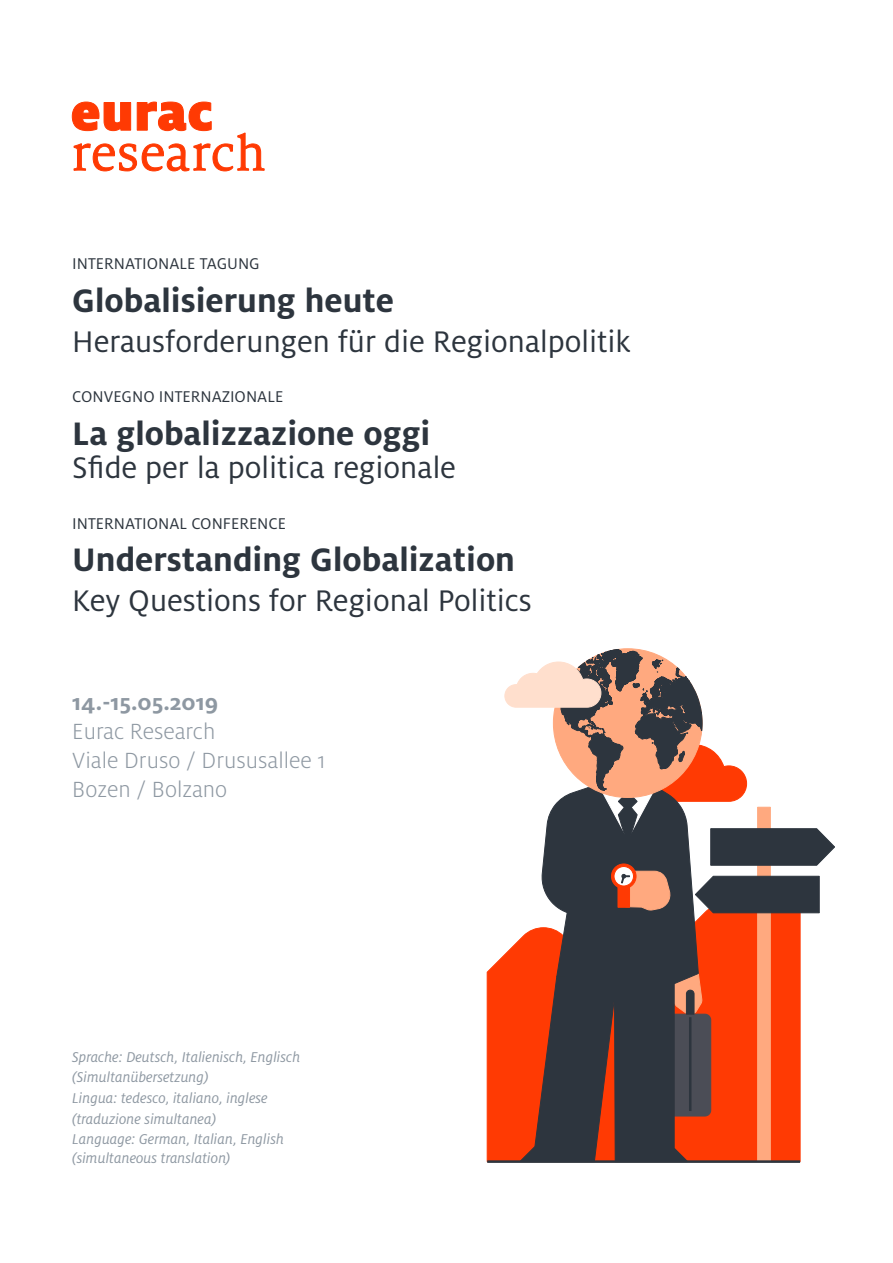
<style>
.page{position:relative;width:893px;height:1263px;background:#fff}
.page>*{position:absolute;margin:0;border:0;box-sizing:border-box;transform-origin:0 0}
.t1{font:700 36px "Milo Pro";color:#2d353e}
.t2{font:33px "Milo Pro";color:#2d353e}
.t3{font:300 24.3px/28.8px "Milo Pro";color:#8e98a2}
.t4{font:700 24.3px "Milo Pro";color:#8e98a2}
.t5{font:17.25px "Milo Pro";color:#2d353e}
.t6{font:italic 15.75px/20.5px "Milo Pro";color:#8e98a2}
</style>
<div class="page">
<svg style="left:72px;top:102px;width:192px;height:69px"></svg>
<svg style="left:487px;top:954px;width:18px;height:206px;background:#ff420e"></svg>
<hr style="left:487px;top:1160px;width:313px;height:3px;background:#2d353e">
<svg style="left:505px;top:649px;width:330px;height:512px"></svg>
<p class="t5" style="left:72px;top:254px;width:189px">INTERNATIONALE TAGUNG</p>
<h1 class="t1" style="left:72px;top:280px;width:323px">Globalisierung heute</h1>
<h2 class="t2" style="left:72px;top:323px;width:560px">Herausforderungen für die Regionalpolitik</h2>
<p class="t5" style="left:72px;top:387px;width:213px">CONVEGNO INTERNAZIONALE</p>
<h1 class="t1" style="left:72px;top:413px;width:360px">La globalizzazione oggi</h1>
<h2 class="t2" style="left:72px;top:450px;width:385px">Sfide per la politica regionale</h2>
<p class="t5" style="left:72px;top:514px;width:215px">INTERNATIONAL CONFERENCE</p>
<h1 class="t1" style="left:72px;top:539px;width:444px">Understanding Globalization</h1>
<h2 class="t2" style="left:72px;top:582px;width:461px">Key Questions for Regional Politics</h2>
<h3 class="t4" style="left:72px;top:689px;width:147px">14.-15.05.2019</h3>
<h3 class="t3" style="left:72px;top:717px;width:255px">Eurac Research<br>Viale Druso / Drususallee 1<br>Bozen / Bolzano</h3>
<p class="t6" style="left:72px;top:1047px;width:229px">Sprache: Deutsch, Italienisch, Englisch (Simultanübersetzung)<br>Lingua: tedesco, italiano, inglese (traduzione simultanea)<br>Language: German, Italian, English</p>
<p class="t6" style="left:72px;top:1148px;width:160px">(simultaneous translation)</p>
</div>
